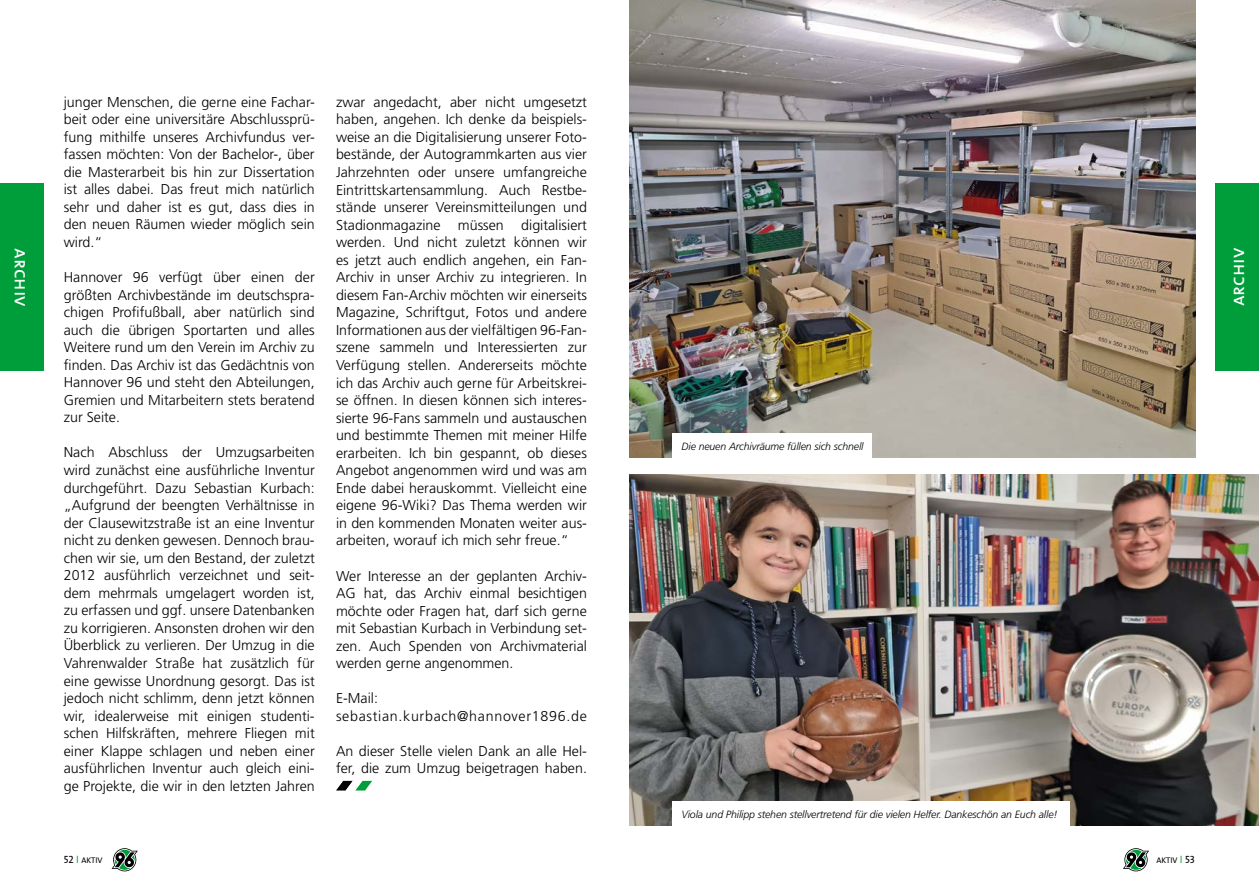
<style>
.page{position:relative;width:1259px;height:893px;background:#fff}
.page>*{position:absolute;margin:0;border:0;box-sizing:border-box;transform-origin:0 0}
.t1{font:19.5px "The Mix Caps";color:#fff}
.t2{font:300 14.25px/17.5px "Frutiger";color:#000;text-align:justify}
.t3{font:300 14.25px/17.5px "Frutiger";letter-spacing:.05em;color:#000}
.t4{font:italic 300 10.5px "Frutiger";letter-spacing:-.01em;color:#000}
.t5{font:8.25px "The Mix Caps";letter-spacing:-.01em;color:#000}
.s1{font-size:10.5px}
.s2{font-family:"Meta Plus Normal";font-size:10.5px;color:#009d3b}
</style>
<div class="page">
<svg style="left:1123px;top:848px;width:26px;height:23px"></svg>
<svg style="left:112px;top:848px;width:26px;height:23px"></svg>
<svg style="left:336px;top:781px;width:36px;height:9px"></svg>
<img style="left:629px;top:475px;width:630px;height:351px">
<img style="left:629px;top:0;width:566px;height:457px">
<div style="left:1215px;top:184px;width:44px;height:187px;background:#009d3b"></div>
<div style="left:0;top:184px;width:44px;height:187px;background:#009d3b"></div>
<div style="left:672px;top:433px;width:200px;height:25px;background:#fff"></div>
<div style="left:672px;top:801px;width:397px;height:26px;background:#fff"></div>
<h1 class="t1" style="left:37px;top:248px;width:60px;rotate:90deg">archiv</h1>
<p class="t2" style="left:64px;top:93px;width:252px">junger Menschen, die gerne eine Fachar&shy;beit oder eine universitäre Abschlussprü&shy;fung mithilfe unseres Archivfundus ver&shy;fassen möchten: Von der Bachelor-, über die Masterarbeit bis hin zur Dissertation ist alles dabei. Das freut mich natürlich sehr und daher ist es gut, dass dies in den neuen Räumen wieder möglich sein wird.“</p>
<p class="t2" style="left:64px;top:268px;width:252px">Hannover 96 verfügt über einen der größten Archivbestände im deutschspra&shy;chigen Profifußball, aber natürlich sind auch die übrigen Sportarten und alles Weitere rund um den Verein im Archiv zu finden. Das Archiv ist das Gedächtnis von Hannover 96 und steht den Abteilungen, Gremien und Mitarbeitern stets beratend zur Seite.</p>
<p class="t2" style="left:64px;top:444px;width:252px">Nach Abschluss der Umzugsarbeiten wird zunächst eine ausführliche Inventur durchgeführt. Dazu Sebastian Kurbach: „Aufgrund der beengten Verhältnisse in der Clausewitzstraße ist an eine Inventur nicht zu denken gewesen. Dennoch brau&shy;chen wir sie, um den Bestand, der zuletzt 2012 ausführlich verzeichnet und seit&shy;dem mehrmals umgelagert worden ist, zu erfassen und ggf. unsere Datenbanken zu korrigieren. Ansonsten drohen wir den Überblick zu verlieren. Der Umzug in die Vahrenwalder Straße hat zusätzlich für eine gewisse Unordnung gesorgt. Das ist jedoch nicht schlimm, denn jetzt können wir, idealerweise mit einigen studenti&shy;schen Hilfskräften, mehrere Fliegen mit einer Klappe schlagen und neben einer ausführlichen Inventur auch gleich eini&shy;ge Projekte, die wir in den letzten Jahren</p>
<p class="t2" style="left:336px;top:93px;width:252px">zwar angedacht, aber nicht umgesetzt haben, angehen. Ich denke da beispiels&shy;weise an die Digitalisierung unserer Foto&shy;bestände, der Autogrammkarten aus vier Jahrzehnten oder unsere umfangreiche Eintrittskartensammlung. Auch Restbe&shy;stände unserer Vereinsmitteilungen und Stadionmagazine müssen digitalisiert werden. Und nicht zuletzt können wir es jetzt auch endlich angehen, ein Fan-Archiv in unser Archiv zu integrieren. In diesem Fan-Archiv möchten wir einerseits Magazine, Schriftgut, Fotos und andere Informationen aus der vielfältigen 96-Fan&shy;szene sammeln und Interessierten zur Verfügung stellen. Andererseits möchte ich das Archiv auch gerne für Arbeitskrei&shy;se öffnen. In diesen können sich interes&shy;sierte 96-Fans sammeln und austauschen und bestimmte Themen mit meiner Hilfe erarbeiten. Ich bin gespannt, ob dieses Angebot angenommen wird und was am Ende dabei herauskommt. Vielleicht eine eigene 96-Wiki? Das Thema werden wir in den kommenden Monaten weiter aus&shy;arbeiten, worauf ich mich sehr freue.“</p>
<p class="t2" style="left:336px;top:567px;width:252px">Wer Interesse an der geplanten Archiv-AG hat, das Archiv einmal besichtigen möchte oder Fragen hat, darf sich gerne mit Sebastian Kurbach in Verbindung set&shy;zen. Auch Spenden von Archivmaterial werden gerne angenommen.</p>
<p class="t3" style="left:336px;top:689px;width:252px">E-Mail: sebastian.kurbach@hannover1896.de</p>
<p class="t2" style="left:336px;top:742px;width:252px">An dieser Stelle vielen Dank an alle Hel&shy;fer, die zum Umzug beigetragen haben.</p>
<p class="t4" style="left:681px;top:440px;width:183px">Die neuen Archivräume füllen sich schnell</p>
<p class="t4" style="left:681px;top:809px;width:377px">Viola und Philipp stehen stellvertretend für die vielen Helfer. Dankeschön an Euch alle!</p>
<p class="t5" style="left:64px;top:853px;width:40px"><span class="s1">52</span> <span class="s2">I</span> AKTIV</p>
<p class="t5" style="left:1156px;top:853px;width:40px">AKTIV <span class="s2">I</span> <span class="s1">53</span></p>
<h1 class="t1" style="left:1221px;top:306px;width:60px;rotate:-90deg">archiv</h1>
</div>
